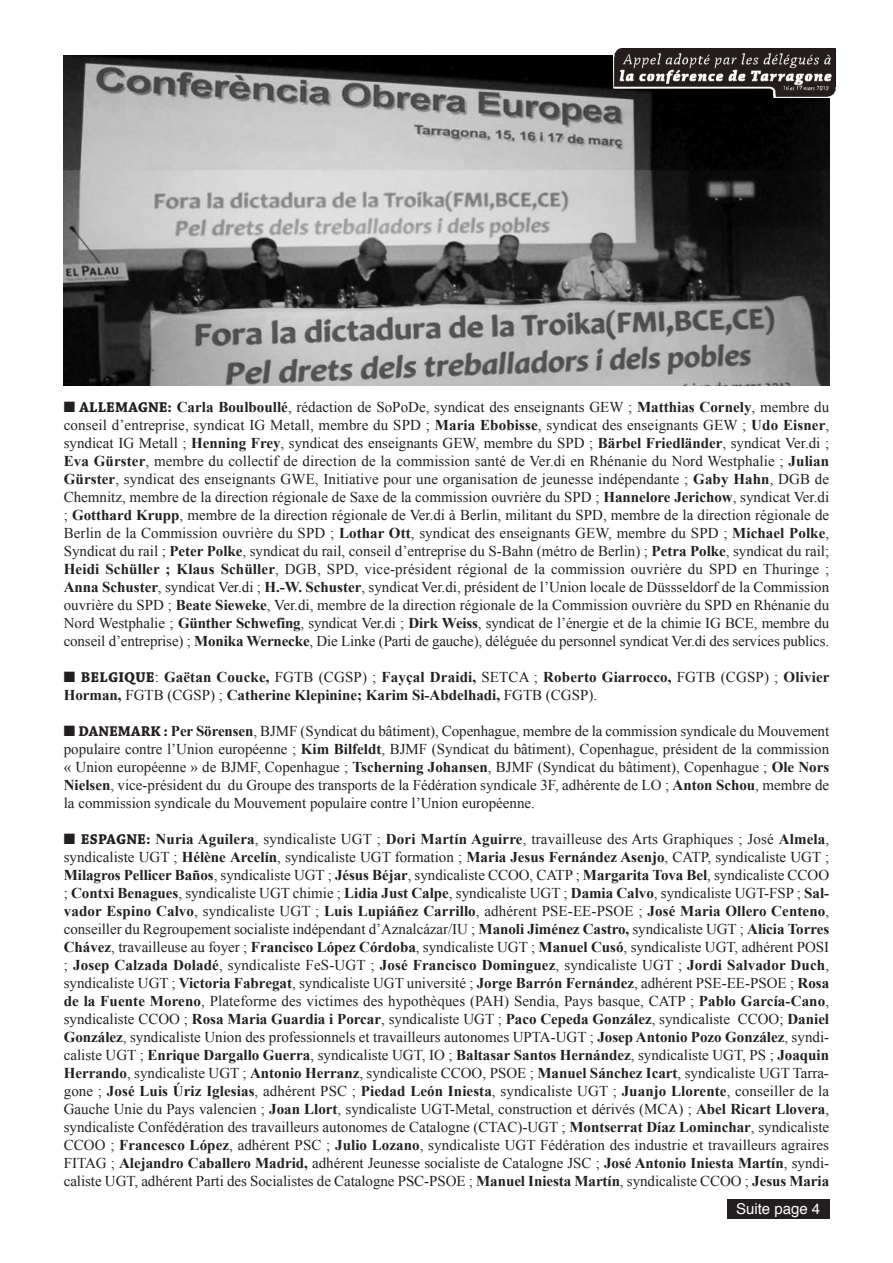
<style>
.page{position:relative;width:893px;height:1263px;background:#fff}
.page>*{position:absolute;margin:0;border:0;box-sizing:border-box;transform-origin:0 0}
.t1{font:15px/18px "Times New Roman";letter-spacing:-.005em;color:#231f20;text-align:justify}
.t2{font:700 15px/18px "Times New Roman";letter-spacing:.01em;color:#231f20}
.t3{font:15px "Helvetica";color:#fff}
.s1{font-family:"Chaparral Pro";font-weight:700}
.s2{font-weight:700}
.s3{font-family:"Chaparral Pro"}
.s4{font-weight:400}
</style>
<div class="page">
<img style="left:64px;top:56px;width:765px;height:329px">
<svg style="left:618px;top:48px;width:218px;height:1px"></svg>
<img style="left:613px;top:49px;width:223px;height:49px">
<div style="left:727px;top:1199px;width:102px;height:20px;background:#231f20"></div>
<p class="t1" style="left:64px;top:398px;width:767px">■ <span class="s1">ALLEMAGNE:</span> <span class="s2">Carla Boulboullé</span>, rédaction de SoPoDe, syndicat des enseignants GEW ; <span class="s2">Matthias Cornely</span>, membre du conseil d’entreprise, syndicat IG Metall, membre du SPD ; <span class="s2">Maria Ebobisse</span>, syndicat des enseignants GEW ; <span class="s2">Udo Eisner</span>, syndicat IG Metall ; <span class="s2">Henning Frey</span>, syndicat des enseignants GEW, membre du SPD ; <span class="s2">Bärbel Friedländer</span>, syndicat Ver.di ; <span class="s2">Eva Gürster</span>, membre du collectif de direction de la commission santé de Ver.di en Rhénanie du Nord Westphalie ; <span class="s2">Julian Gürster</span>, syndicat des enseignants GWE, Initiative pour une organisation de jeunesse indépendante ; <span class="s2">Gaby Hahn</span>, DGB de Chemnitz, membre de la direction régionale de Saxe de la commission ouvrière du SPD ; <span class="s2">Hannelore Jerichow</span>, syndicat Ver.di ; <span class="s2">Gotthard Krupp</span>, membre de la direction régionale de Ver.di à Berlin, militant du SPD, membre de la direction régionale de Berlin de la Commission ouvrière du SPD ; <span class="s2">Lothar Ott</span>, syndicat des enseignants GEW, membre du SPD ; <span class="s2">Michael Polke</span>, Syndicat du rail ; <span class="s2">Peter Polke</span>, syndicat du rail, conseil d’entreprise du S-Bahn (métro de Berlin) ; <span class="s2">Petra Polke</span>, syndicat du rail; <span class="s2">Heidi Schüller ; Klaus Schüller</span>, DGB, SPD, vice-président régional de la commission ouvrière du SPD en Thuringe ; <span class="s2">Anna Schuster</span>, syndicat Ver.di ; <span class="s2">H.-W. Schuster</span>, syndicat Ver.di, président de l’Union locale de Düssseldorf de la Commission ouvrière du SPD ; <span class="s2">Beate Sieweke</span>, Ver.di, membre de la direction régionale de la Commission ouvrière du SPD en Rhénanie du Nord Westphalie ; <span class="s2">Günther Schwefing</span>, syndicat Ver.di ; <span class="s2">Dirk Weiss</span>, syndicat de l’énergie et de la chimie IG BCE, membre du conseil d’entreprise) ; <span class="s2">Monika Wernecke</span>, Die Linke (Parti de gauche), déléguée du personnel syndicat Ver.di des services publics.</p>
<p class="t2" style="left:64px;top:668px;width:767px">■ <span class="s3">BELGIQUE</span><span class="s4">:</span> Gaëtan Coucke, <span class="s4">FGTB (CGSP) ;</span> Fayçal Draidi, <span class="s4">SETCA ;</span> Roberto Giarrocco, <span class="s4">FGTB (CGSP) ;</span> Olivier<br>Horman, <span class="s4">FGTB (CGSP) ;</span> Catherine Klepinine; Karim Si-Abdelhadi, <span class="s4">FGTB (CGSP).</span></p>
<p class="t1" style="left:64px;top:722px;width:767px">■ <span class="s1">DANEMARK :</span> <span class="s2">Per Sörensen</span>, BJMF (Syndicat du bâtiment), Copenhague, membre de la commission syndicale du Mouvement populaire contre l’Union européenne ; <span class="s2">Kim Bilfeldt</span>, BJMF (Syndicat du bâtiment), Copenhague, président de la commission « Union européenne » de BJMF, Copenhague ; <span class="s2">Tscherning Johansen</span>, BJMF (Syndicat du bâtiment), Copenhague ; <span class="s2">Ole Nors Nielsen</span>, vice-président du du Groupe des transports de la Fédération syndicale 3F, adhérente de LO ; <span class="s2">Anton Schou</span>, membre de la commission syndicale du Mouvement populaire contre l’Union européenne.</p>
<p class="t1" style="left:64px;top:830px;width:767px">■ <span class="s1">ESPAGNE:</span> <span class="s2">Nuria Aguilera</span>, syndicaliste UGT ; <span class="s2">Dori Martín Aguirre</span>, travailleuse des Arts Graphiques ; José <span class="s2">Almela</span>, syndicaliste UGT ; <span class="s2">Hélène Arcelín</span>, syndicaliste UGT formation ; <span class="s2">Maria Jesus Fernández Asenjo</span>, CATP, syndicaliste UGT ; <span class="s2">Milagros Pellicer Baños</span>, syndicaliste UGT ; <span class="s2">Jésus Béjar</span>, syndicaliste CCOO, CATP ; <span class="s2">Margarita Tova Bel</span>, syndicaliste CCOO ; <span class="s2">Contxi Benagues</span>, syndicaliste UGT chimie ; <span class="s2">Lidia Just Calpe</span>, syndicaliste UGT ; <span class="s2">Damia Calvo</span>, syndicaliste UGT-FSP ; <span class="s2">Sal&shy;vador Espino Calvo</span>, syndicaliste UGT ; <span class="s2">Luis Lupiáñez Carrillo</span>, adhérent PSE-EE-PSOE ; <span class="s2">José Maria Ollero Centeno</span>, conseiller du Regroupement socialiste indépendant d’Aznalcázar/IU ; <span class="s2">Manoli Jiménez Castro,</span> syndicaliste UGT ; <span class="s2">Alicia Torres Chávez</span>, travailleuse au foyer ; <span class="s2">Francisco López Córdoba</span>, syndicaliste UGT ; <span class="s2">Manuel Cusó</span>, syndicaliste UGT, adhérent POSI ; <span class="s2">Josep Calzada Doladé</span>, syndicaliste FeS-UGT ; <span class="s2">José Francisco Dominguez</span>, syndicaliste UGT ; <span class="s2">Jordi Salvador Duch</span>, syndicaliste UGT ; <span class="s2">Victoria Fabregat</span>, syndicaliste UGT université ; <span class="s2">Jorge Barrón Fernández</span>, adhérent PSE-EE-PSOE ; <span class="s2">Rosa de la Fuente Moreno</span>, Plateforme des victimes des hypothèques (PAH) Sendia, Pays basque, CATP ; <span class="s2">Pablo García-Cano</span>, syndicaliste CCOO ; <span class="s2">Rosa Maria Guardia i Porcar</span>, syndicaliste UGT ; <span class="s2">Paco Cepeda González</span>, syndicaliste CCOO; <span class="s2">Daniel González</span>, syndicaliste Union des professionnels et travailleurs autonomes UPTA-UGT ; <span class="s2">Josep Antonio Pozo González</span>, syndi&shy;caliste UGT ; <span class="s2">Enrique Dargallo Guerra</span>, syndicaliste UGT, IO ; <span class="s2">Baltasar Santos Hernández</span>, syndicaliste UGT, PS ; <span class="s2">Joaquin Herrando</span>, syndicaliste UGT ; <span class="s2">Antonio Herranz</span>, syndicaliste CCOO, PSOE ; <span class="s2">Manuel Sánchez Icart</span>, syndicaliste UGT Tarra&shy;gone ; <span class="s2">José Luis Úriz Iglesias</span>, adhérent PSC ; <span class="s2">Piedad León Iniesta</span>, syndicaliste UGT ; <span class="s2">Juanjo Llorente</span>, conseiller de la Gauche Unie du Pays valencien ; <span class="s2">Joan Llort</span>, syndicaliste UGT-Metal, construction et dérivés (MCA) ; <span class="s2">Abel Ricart Llovera</span>, syndicaliste Confédération des travailleurs autonomes de Catalogne (CTAC)-UGT ; <span class="s2">Montserrat Díaz Lominchar</span>, syndicaliste CCOO ; <span class="s2">Francesco López</span>, adhérent PSC ; <span class="s2">Julio Lozano</span>, syndicaliste UGT Fédération des industrie et travailleurs agraires FITAG ; <span class="s2">Alejandro Caballero Madrid,</span> adhérent Jeunesse socialiste de Catalogne JSC ; <span class="s2">José Antonio Iniesta Martín</span>, syndi&shy;caliste UGT, adhérent Parti des Socialistes de Catalogne PSC-PSOE ; <span class="s2">Manuel Iniesta Martín</span>, syndicaliste CCOO ; <span class="s2">Jesus Maria</span></p>
<p class="t3" style="left:736px;top:1202px;width:86px">Suite page 4</p>
</div>
